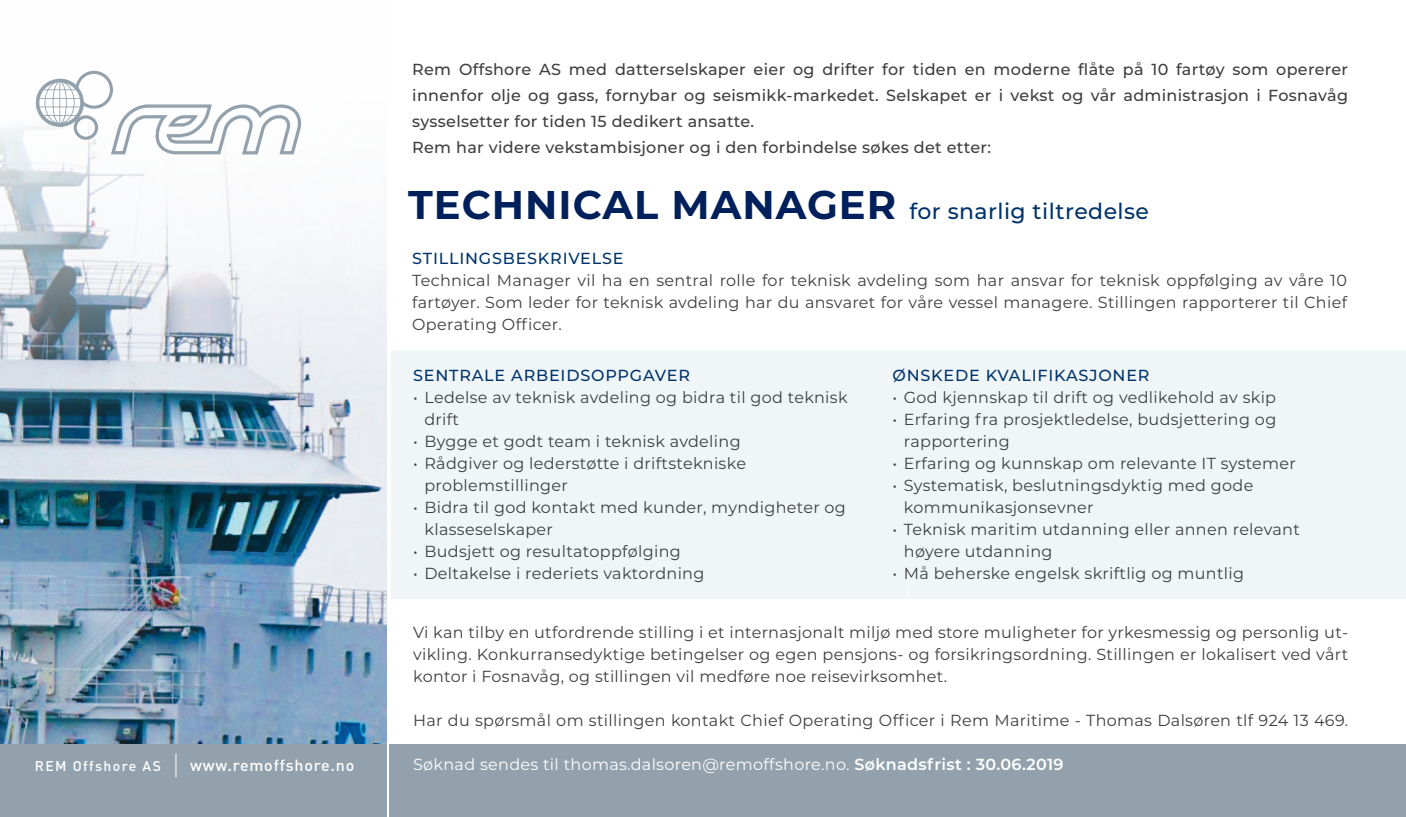
<style>
.page{position:relative;width:1406px;height:817px;background:#fff}
.page>*{position:absolute;margin:0;border:0;box-sizing:border-box;transform-origin:0 0}
.t1{font:500 22px "Montserrat";letter-spacing:.02em;color:#00336b}
.t2{font:16px/22px "Montserrat";letter-spacing:.02em;color:#3e3e3f}
.t3{font:500 16px/26px "Montserrat";letter-spacing:.02em;color:#3e3e3f;text-align:justify}
.t4{font:16px "Montserrat";letter-spacing:.02em;color:#fff}
.t5{font:500 16px "Montserrat";letter-spacing:.05em;color:#00336b}
.t6{font:16px "DIN Medium Alternate";letter-spacing:.05em;color:#fff}
.t7{font:14px "DIN Medium Alternate";letter-spacing:.1em;color:#fff}
.s1{font-weight:700;font-size:40px;color:#00205b}
.s2{font-weight:600}
</style>
<div class="page">
<img style="left:0;top:70px;width:387px;height:674px">
<div style="left:0;top:744px;width:387px;height:72px;background:#93a1ac"></div>
<div style="left:390px;top:744px;width:1016px;height:72px;background:#93a1ac"></div>
<div style="left:391px;top:350px;width:1015px;height:248px;background:#f0f6f8"></div>
<svg style="left:36px;top:71px;width:265px;height:83px"></svg>
<svg style="left:175px;top:753px;width:1px;height:24px"></svg>
<p class="t3" style="left:412px;top:56px;width:937px">Rem Offshore AS med datterselskaper eier og drifter for tiden en moderne flåte på 10 fartøy som opererer innenfor olje og gass, fornybar og seismikk-markedet. Selskapet er i vekst og vår administrasjon i Fosnavåg sysselsetter for tiden 15 dedikert ansatte.</p>
<p class="t3" style="left:412px;top:134px;width:580px">Rem har videre vekstambisjoner og i den forbindelse søkes det etter:</p>
<p class="t1" style="left:408px;top:196px;width:742px"><span class="s1">TECHNICAL MANAGER</span> for snarlig tiltredelse</p>
<p class="t5" style="left:412px;top:247px;width:213px">STILLINGSBESKRIVELSE</p>
<p class="t2" style="left:412px;top:269px;width:936px;text-align:justify">Technical Manager vil ha en sentral rolle for teknisk avdeling som har ansvar for teknisk oppfølging av våre 10 fartøyer. Som leder for teknisk avdeling har du ansvaret for våre vessel managere. Stillingen rapporterer til Chief Operating Officer.</p>
<p class="t5" style="left:413px;top:364px;width:278px">SENTRALE ARBEIDSOPPGAVER</p>
<p class="t2" style="left:424px;top:385px;width:425px;text-indent:-11px">• Ledelse av teknisk avdeling og bidra til god teknisk drift</p>
<p class="t2" style="left:413px;top:429px;width:329px">• Bygge et godt team i teknisk avdeling</p>
<p class="t2" style="left:424px;top:451px;width:323px;text-indent:-11px">• Rådgiver og lederstøtte i driftstekniske problemstillinger</p>
<p class="t2" style="left:424px;top:495px;width:423px;text-indent:-11px">• Bidra til god kontakt med kunder, myndigheter og klasseselskaper</p>
<p class="t2" style="left:413px;top:539px;width:269px">• Budsjett og resultatoppfølging</p>
<p class="t2" style="left:413px;top:561px;width:293px">• Deltakelse i rederiets vaktordning</p>
<p class="t5" style="left:892px;top:364px;width:259px">ØNSKEDE KVALIFIKASJONER</p>
<p class="t2" style="left:892px;top:385px;width:385px">• God kjennskap til drift og vedlikehold av skip</p>
<p class="t2" style="left:904px;top:407px;width:374px;text-indent:-11px">• Erfaring fra prosjektledelse, budsjettering og rapportering</p>
<p class="t2" style="left:892px;top:451px;width:405px">• Erfaring og kunnskap om relevante IT systemer</p>
<p class="t2" style="left:904px;top:473px;width:351px;text-indent:-11px">• Systematisk, beslutningsdyktig med gode kommunikasjonsevner</p>
<p class="t2" style="left:904px;top:517px;width:398px;text-indent:-11px">• Teknisk maritim utdanning eller annen relevant høyere utdanning</p>
<p class="t2" style="left:892px;top:561px;width:353px">• Må beherske engelsk skriftlig og muntlig</p>
<p class="t2" style="left:413px;top:620px;width:937px;text-align:justify">Vi kan tilby en utfordrende stilling i et internasjonalt miljø med store muligheter for yrkesmessig og personlig ut&shy;vikling. Konkurransedyktige betingelser og egen pensjons- og forsikringsordning. Stillingen er lokalisert ved vårt kontor i Fosnavåg, og stillingen vil medføre noe reisevirksomhet.</p>
<p class="t2" style="left:413px;top:708px;width:937px">Har du spørsmål om stillingen kontakt Chief Operating Officer i Rem Maritime - Thomas Dalsøren tlf 924 13 469.</p>
<p class="t7" style="left:35px;top:756px;width:128px">REM Offshore AS</p>
<p class="t6" style="left:190px;top:754px;width:166px">www.remoffshore.no</p>
<p class="t4" style="left:413px;top:753px;width:652px">Søknad sendes til thomas.dalsoren@remoffshore.no. <span class="s2">Søknadsfrist : 30.06.2019</span></p>
</div>
